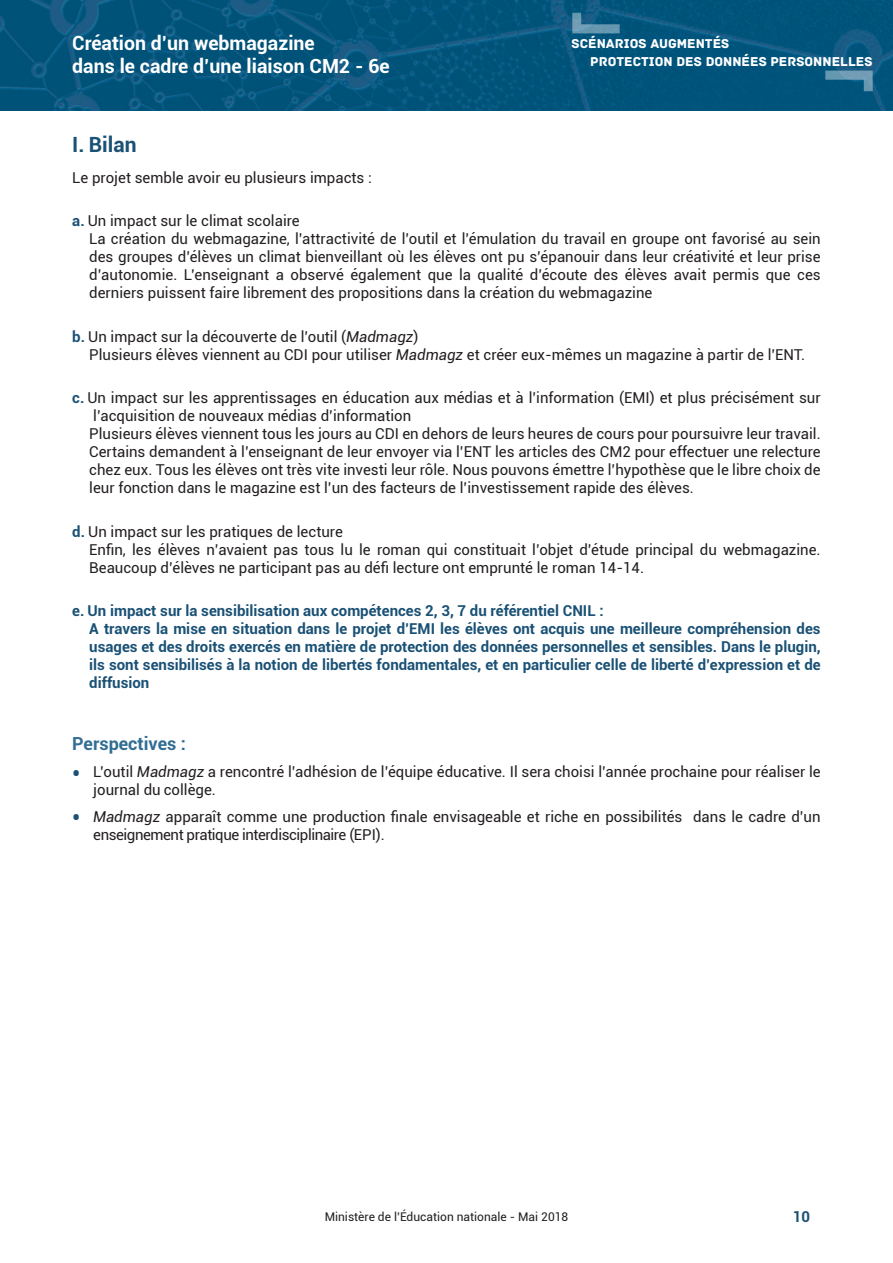
<style>
.page{position:relative;width:893px;height:1263px;background:#fff}
.page>*{position:absolute;margin:0;border:0;box-sizing:border-box;transform-origin:0 0}
.t1{font:700 21px "Roboto";color:#1a5175}
.t2{font:700 19.5px/23.4px "Roboto";color:#fff}
.Titre_3{font:700 18px "Roboto";color:#316d94}
.t3{font:15px/18px "Roboto";color:#231f20}
.t4{font:700 15px/18px "Roboto";color:#1a5175;text-align:justify}
.t5{font:13.5px/18px "Archive";color:#fff}
.t6{font:12px "Roboto";color:#231f20}
.s1{font-weight:700;color:#1a5175}
.s2{font-style:italic}
.s3{font-weight:700;font-size:22.5px;color:#1a5175}
</style>
<div class="page">
<img style="left:0;top:0;width:893px;height:111px">
<svg style="left:825px;top:71px;width:48px;height:20px"></svg>
<svg style="left:572px;top:13px;width:48px;height:20px"></svg>
<h2 class="t2" style="left:72px;top:30px;width:319px">Création d’un webmagazine<br>dans le cadre d’une liaison CM2 - 6e</h2>
<p class="t5" style="left:590px;top:35px;width:284px;text-indent:-19px">SCÉNARIOS AUGMENTÉS<br>PROTECTION DES DONNÉES PERSONNELLES</p>
<p class="t1" style="left:72px;top:130px;width:66px">I. Bilan</p>
<p class="t3" style="left:72px;top:168px;width:301px">Le projet semble avoir eu plusieurs impacts :</p>
<p class="t3" style="left:72px;top:211px;width:229px"><span class="s1">a.</span> Un impact sur le climat scolaire</p>
<p class="t3" style="left:89px;top:229px;width:733px;text-align:justify">La création du webmagazine, l’attractivité de l’outil et l’émulation du travail en groupe ont favorisé au sein des groupes d’élèves un climat bienveillant où les élèves ont pu s’épanouir dans leur créativité et leur prise d’autonomie. L’enseignant a observé également que la qualité d’écoute des élèves avait permis que ces derniers puissent faire librement des propositions dans la création du webmagazine</p>
<p class="t3" style="left:72px;top:327px;width:348px"><span class="s1">b.</span> Un impact sur la découverte de l’outil (<span class="s2">Madmagz</span>)</p>
<p class="t3" style="left:89px;top:345px;width:717px">Plusieurs élèves viennent au CDI pour utiliser <span class="s2">Madmagz</span> et créer eux-mêmes un magazine à partir de l’ENT.</p>
<p class="t3" style="left:93px;top:388px;width:729px;text-indent:-21px"><span class="s1">c.</span> Un impact sur les apprentissages en éducation aux médias et à l’information (EMI) et plus précisément sur l’acquisition de nouveaux médias d’information</p>
<p class="t3" style="left:89px;top:424px;width:733px;text-align:justify">Plusieurs élèves viennent tous les jours au CDI en dehors de leurs heures de cours pour poursuivre leur travail.<br>Certains demandent à l’enseignant de leur envoyer via l’ENT les articles des CM2 pour effectuer une relecture chez eux. Tous les élèves ont très vite investi leur rôle. Nous pouvons émettre l’hypothèse que le libre choix de leur fonction dans le magazine est l’un des facteurs de l’investissement rapide des élèves.</p>
<p class="t3" style="left:72px;top:522px;width:272px"><span class="s1">d.</span> Un impact sur les pratiques de lecture</p>
<p class="t3" style="left:89px;top:540px;width:733px">Enfin, les élèves n’avaient pas tous lu le roman qui constituait l’objet d’étude principal du webmagazine.<br>Beaucoup d’élèves ne participant pas au défi lecture ont emprunté le roman 14-14.</p>
<p class="t4" style="left:72px;top:601px;width:533px">e. Un impact sur la sensibilisation aux compétences 2, 3, 7 du référentiel CNIL :</p>
<p class="t4" style="left:89px;top:619px;width:733px">A travers la mise en situation dans le projet d’EMI les élèves ont acquis une meilleure compréhension des usages et des droits exercés en matière de protection des données personnelles et sensibles. Dans le plugin, ils sont sensibilisés à la notion de libertés fondamentales, et en particulier celle de liberté d’expression et de diffusion</p>
<h3 class="Titre_3" style="left:72px;top:731px;width:115px">Perspectives :</h3>
<p class="t3" style="left:93px;top:762px;width:729px;text-indent:-21px"><span class="s3">•</span> L’outil <span class="s2">Madmagz</span> a rencontré l’adhésion de l’équipe éducative. Il sera choisi l’année prochaine pour réaliser le journal du collège.</p>
<p class="t3" style="left:93px;top:807px;width:729px;text-indent:-21px"><span class="s3">•</span> <span class="s2">Madmagz</span> apparaît comme une production finale envisageable et riche en possibilités dans le cadre d’un enseignement pratique interdisciplinaire (EPI).</p>
<p class="t6" style="left:325px;top:1208px;width:245px">Ministère de l’Éducation nationale - Mai 2018</p>
<p class="t4" style="left:793px;top:1207px;width:19px">10</p>
</div>
